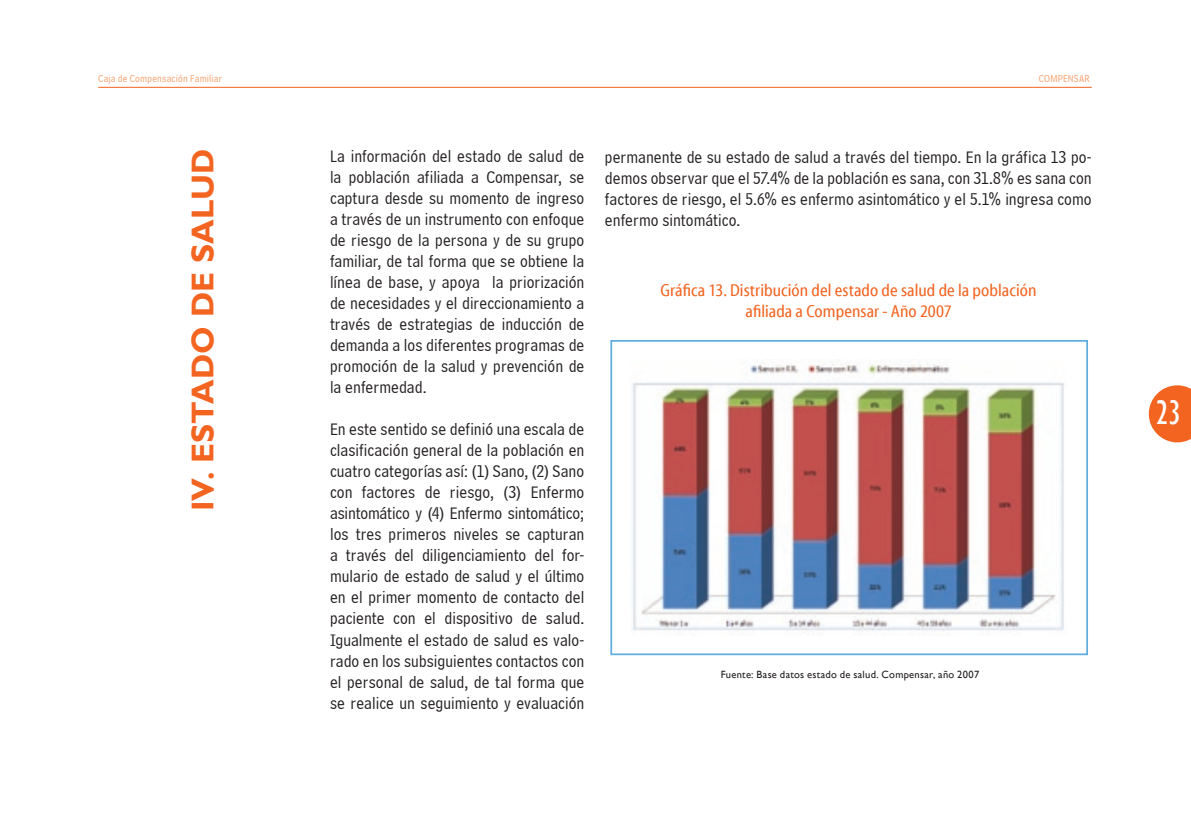
<style>
.page{position:relative;width:1191px;height:819px;background:#fff}
.page>*{position:absolute;margin:0;border:0;box-sizing:border-box;transform-origin:0 0}
.t1{font:condensed 35px "Gill Sans";color:#fff}
.t2{font:700 31.5px "Gill Sans";letter-spacing:.005em;color:#f36421}
.t3{font:17.5px/21px "Bell Centennial BT Address";letter-spacing:.005em;color:#231f20;text-align:justify}
.t4{font:17.5px "Myriad Cn Web";letter-spacing:.005em;color:#f36421}
.t5{font:10.5px "Gill Sans";letter-spacing:.025em;color:#231f20}
.t6{font:10.5px "Bell Centennial BT Address";letter-spacing:.02em;color:#f89f6d}
.s1{font-family:"Arial Narrow Special G1"}
</style>
<div class="page">
<hr style="left:98px;top:87px;width:993px;height:1px;background:#f36421">
<svg style="left:1148px;top:385px;width:43px;height:57px"></svg>
<div style="left:610px;top:340px;width:478px;height:315px;background:#fff;border:2px solid #60aee0"></div>
<img style="left:632px;top:361px;width:432px;height:272px">
<p class="t6" style="left:98px;top:73px;width:126px">Caja de Compensación Familiar</p>
<p class="t6" style="left:1038px;top:73px;width:52px">COMPENSAR</p>
<p class="t3" style="left:330px;top:146px;width:256px">La información del estado de salud de la población afiliada a Compensar, se captura desde su momento de ingreso a través de un instrumento con enfoque de riesgo de la persona y de su grupo familiar, de tal forma que se obtiene la línea de base, y apoya la priorización de necesidades y el direccionamiento a través de estrategias de inducción de demanda a los diferentes programas de promoción de la salud y prevención de la enfermedad.</p>
<p class="t3" style="left:330px;top:419px;width:256px">En este sentido se definió una escala de clasificación general de la población en cuatro categorías así: (1) Sano, (2) Sano con factores de riesgo, (3) Enfermo asintomático y (4) Enfermo sintomático; los tres primeros niveles se capturan a través del diligenciamiento del for&shy;mulario de estado de salud y el último en el primer momento de contacto del paciente con el dispositivo de salud.<br>Igualmente el estado de salud es valo&shy;rado en los subsiguientes contactos con el personal de salud, de tal forma que se realice un seguimiento y evaluación</p>
<p class="t2" style="left:184px;top:511px;width:364px;rotate:-90deg">IV. ESTADO DE SALUD</p>
<p class="t3" style="left:605px;top:147px;width:488px">permanente de su estado de salud a través del tiempo. En la gráfica 13 po&shy;demos observar que el 57.4<span class="s1">%</span> de la población es sana, con 31.8<span class="s1">%</span> es sana con factores de riesgo, el 5.6<span class="s1">%</span> es enfermo asintomático y el 5.1<span class="s1">%</span> ingresa como enfermo sintomático.</p>
<p class="t4" style="left:660px;top:280px;width:377px">Gráfica 13. Distribución del estado de salud de la población</p>
<p class="t4" style="left:745px;top:301px;width:207px">afiliada a Compensar - Año 2007</p>
<p class="t5" style="left:720px;top:668px;width:260px">Fuente: Base datos estado de salud. Compensar, año 2007</p>
<p class="t1" style="left:1155px;top:391px;width:27px">23</p>
</div>
